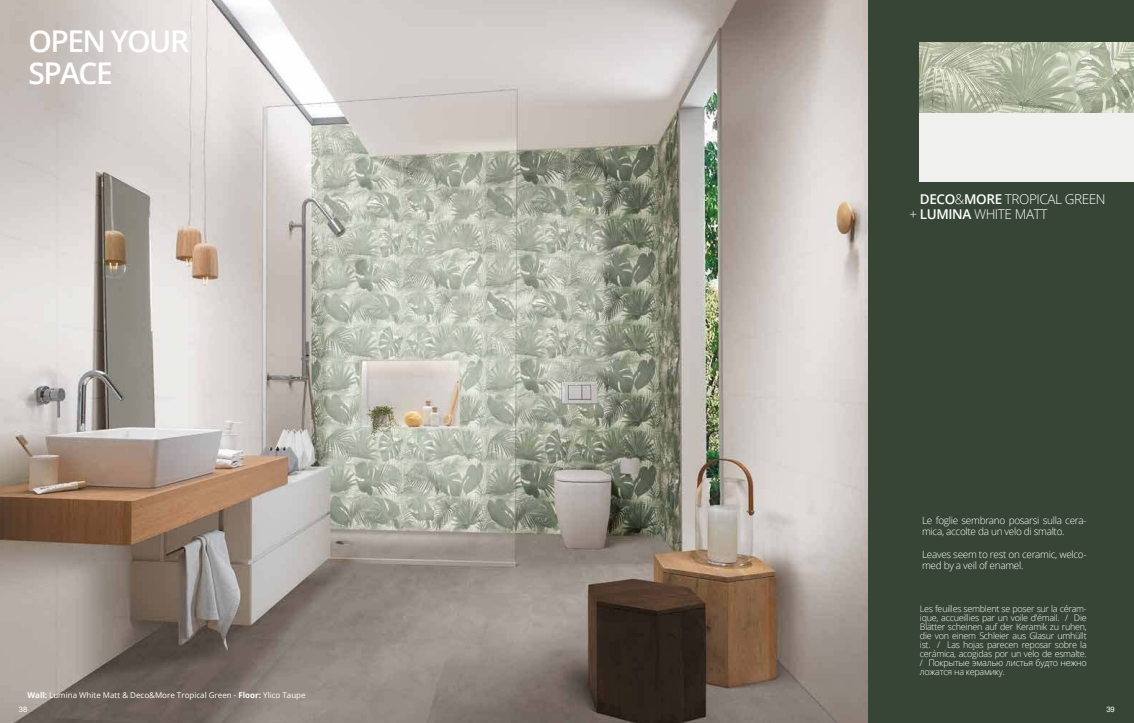
<style>
.page{position:relative;width:1134px;height:723px;background:#fff}
.page>*{position:absolute;margin:0;border:0;box-sizing:border-box;transform-origin:0 0}
.t1{font:600 30px/32px "Open Sans";letter-spacing:-.05em;color:#fff}
.t2{font:300 13.5px/15px "Open Sans";letter-spacing:-.03em;color:#fff}
.t3{font:300 10px/11px "Open Sans";letter-spacing:-.03em;color:#fff}
.t4{font:300 9px/9px "Open Sans";letter-spacing:-.03em;color:#fff;text-align:justify}
.t5{font:8px "Open Sans";color:#fff}
.t6{font:7.7px "Helvetica Neue LT Com";color:#fff}
.s1{font-weight:700}
.s2{font-weight:600}
</style>
<div class="page">
<img style="left:0;top:0;width:869px;height:723px">
<div style="left:869px;top:0;width:265px;height:723px;background:#364535"></div>
<img style="left:920px;top:43px;width:214px;height:139px">
<h1 class="t1" style="left:28px;top:26px;width:162px">OPEN YOUR<br>SPACE</h1>
<p class="t5" style="left:27px;top:692px;width:280px"><span class="s1">Wall:</span> Lumina White Matt &amp; Deco&amp;More Tropical Green - <span class="s1">Floor:</span> Ylico Taupe</p>
<h2 class="t2" style="left:909px;top:192px;width:198px;text-indent:10px"><span class="s2">DECO</span>&amp;<span class="s2">MORE</span> TROPICAL GREEN + <span class="s2">LUMINA</span> WHITE MATT</h2>
<p class="t3" style="left:922px;top:514px;width:166px">Le foglie sembrano posarsi sulla cera&shy;mica, accolte da un velo di smalto.</p>
<p class="t3" style="left:922px;top:549px;width:166px">Leaves seem to rest on ceramic, welco&shy;med by a veil of enamel.</p>
<p class="t4" style="left:920px;top:604px;width:168px">Les feuilles semblent se poser sur la céram&shy;ique, accueillies par un voile d’émail. / Die Blätter scheinen auf der Keramik zu ruhen, die von einem Schleier aus Glasur umhüllt ist. / Las hojas parecen reposar sobre la cerámica, acogidas por un velo de esmalte. / Покрытые эмалью листья будто нежно ложатся на керамику.</p>
<p class="t6" style="left:19px;top:704px;width:10px">38</p>
<p class="t6" style="left:1106px;top:704px;width:10px">39</p>
</div>
